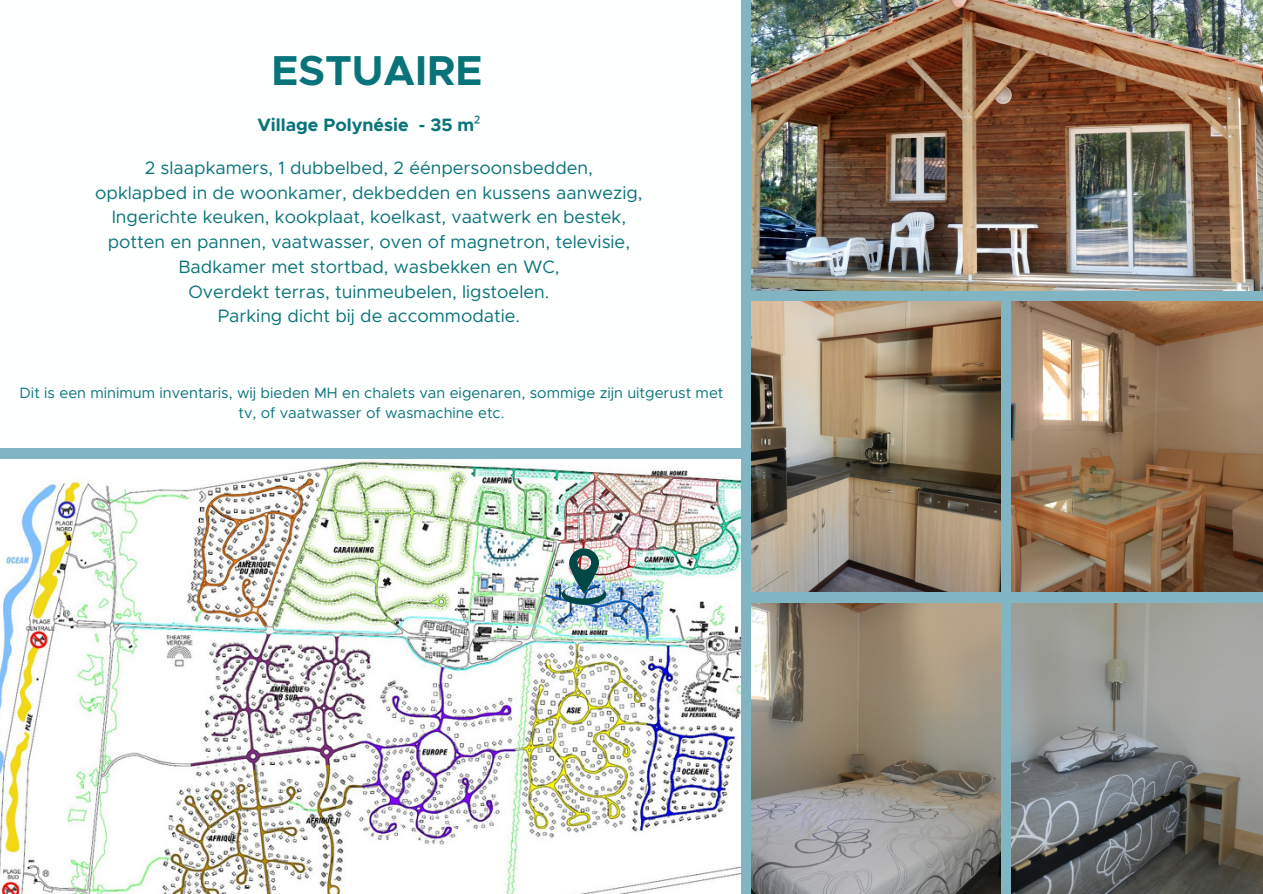
<style>
.page{position:relative;width:1263px;height:894px;background:#fff}
.page>*{position:absolute;margin:0;border:0;box-sizing:border-box;transform-origin:0 0}
.t1{font:700 42px "Metropolis";color:#087378}
.t2{font:18px "Metropolis";color:#087378}
.t3{font:700 18px "Metropolis";color:#087378}
.t4{font:15px/20.2px "Metropolis";color:#087378;text-align:center}
.s1{font-family:"Noto Sans";font-weight:400}
</style>
<div class="page">
<div style="left:0;top:0;width:1263px;height:893px;background:#82b5c4"></div>
<img style="left:0;top:459px;width:741px;height:434px">
<div style="left:0;top:0;width:741px;height:448px;background:#feffff"></div>
<img style="left:751px;top:0;width:512px;height:290px">
<img style="left:1012px;top:301px;width:251px;height:290px">
<img style="left:1012px;top:603px;width:251px;height:290px">
<img style="left:751px;top:603px;width:250px;height:290px">
<img style="left:751px;top:301px;width:250px;height:290px">
<img style="left:562px;top:548px;width:44px;height:56px">
<p class="t1" style="left:272px;top:52px;width:212px">ESTUAIRE</p>
<p class="t3" style="left:257px;top:117px;width:225px">Village Polynésie - 35 m<span class="s1">²</span></p>
<p class="t2" style="left:145px;top:159px;width:450px">2 slaapkamers, 1 dubbelbed, 2 éénpersoonsbedden,</p>
<p class="t2" style="left:95px;top:184px;width:549px">opklapbed in de woonkamer, dekbedden en kussens aanwezig,</p>
<p class="t2" style="left:112px;top:209px;width:516px">Ingerichte keuken, kookplaat, koelkast, vaatwerk en bestek,</p>
<p class="t2" style="left:108px;top:234px;width:524px">potten en pannen, vaatwasser, oven of magnetron, televisie,</p>
<p class="t2" style="left:178px;top:258px;width:383px">Badkamer met stortbad, wasbekken en WC,</p>
<p class="t2" style="left:188px;top:283px;width:362px">Overdekt terras, tuinmeubelen, ligstoelen.</p>
<p class="t2" style="left:218px;top:308px;width:304px">Parking dicht bij de accommodatie.</p>
<p class="t4" style="left:20px;top:383px;width:705px">Dit is een minimum inventaris, wij bieden MH en chalets van eigenaren, sommige zijn uitgerust met tv, of vaatwasser of wasmachine etc.</p>
</div>
